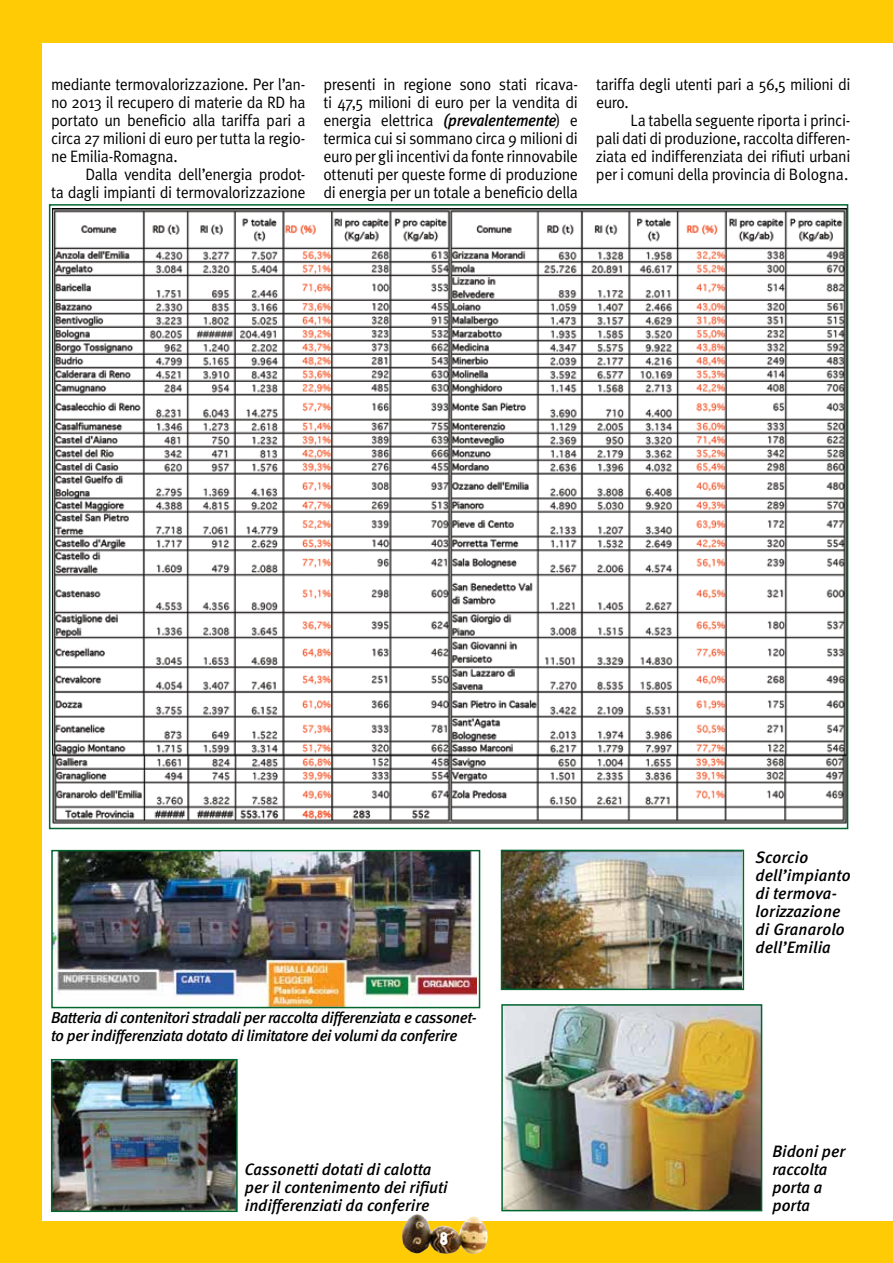
<style>
.page{position:relative;width:893px;height:1263px;background:#ffcb05}
.page>*{position:absolute;margin:0;border:0;box-sizing:border-box;transform-origin:0 0}
.t1{font:21px "Fur Extra Rounded";color:#fff}
.t2{font:16.5px/18px "Meta Normal";letter-spacing:-.025em;color:#000;text-align:justify;scale:.95 1}
.t3{font:italic 500 16.5px/18px "Meta";color:#000}
.t4{font:italic 500 15.75px/18px "Meta";letter-spacing:-.02em;color:#000}
.s1{font-family:"Meta";font-weight:500;font-style:italic}
</style>
<div class="page">
<div style="left:43px;top:43px;width:850px;height:1177px;background:#fff"></div>
<img style="left:402px;top:1214px;width:32px;height:39px">
<img style="left:52px;top:208px;width:793px;height:616px">
<img style="left:504px;top:1007px;width:255px;height:201px">
<div style="left:501px;top:1004px;width:261px;height:207px;border:2px solid #00652e"></div>
<img style="left:54px;top:853px;width:423px;height:152px">
<div style="left:51px;top:850px;width:429px;height:158px;border:2px solid #00652e"></div>
<img style="left:54px;top:1062px;width:181px;height:147px">
<div style="left:51px;top:1059px;width:187px;height:153px;border:2px solid #00652e"></div>
<img style="left:504px;top:853px;width:237px;height:134px">
<div style="left:501px;top:850px;width:243px;height:140px;border:2px solid #00652e"></div>
<p class="t2" style="left:51px;top:75px;width:269px">mediante termovalorizzazione. Per l’an&shy;no 2013 il recupero di materie da RD ha portato un beneficio alla tariffa pari a circa 27 milioni di euro per tutta la regio&shy;ne Emilia-Romagna.</p>
<p class="t2" style="left:51px;top:165px;width:269px;text-align:right">Dalla vendita dell’energia prodot-<br>ta dagli impianti di termovalorizzazione</p>
<p class="t2" style="left:323px;top:75px;width:269px">presenti in regione sono stati ricava&shy;ti 47,5 milioni di euro per la vendita di energia elettrica <span class="s1">(prevalentemente</span>) e termica cui si sommano circa 9 milioni di euro per gli incentivi da fonte rinnovabile ottenuti per queste forme di produzione di energia per un totale a beneficio della</p>
<p class="t2" style="left:596px;top:75px;width:269px">tariffa degli utenti pari a 56,5 milioni di euro.</p>
<p class="t2" style="left:596px;top:111px;width:269px;text-indent:35px">La tabella seguente riporta i princi&shy;pali dati di produzione, raccolta differen&shy;ziata ed indifferenziata dei rifiuti urbani per i comuni della provincia di Bologna.</p>
<p class="t3" style="left:756px;top:847px;width:97px">Scorcio dell’impianto di termova&shy;lorizzazione di Granarolo dell’Emilia</p>
<p class="t4" style="left:51px;top:1009px;width:427px">Batteria di contenitori stradali per raccolta differenziata e cassonet&shy;to per indifferenziata dotato di limitatore dei volumi da conferire</p>
<p class="t3" style="left:245px;top:1160px;width:204px">Cassonetti dotati di calotta per il contenimento dei rifiuti indifferenziati da conferire</p>
<p class="t1" style="left:439px;top:1227px;width:13px">8</p>
<p class="t3" style="left:772px;top:1142px;width:74px">Bidoni per raccolta porta a porta</p>
</div>
